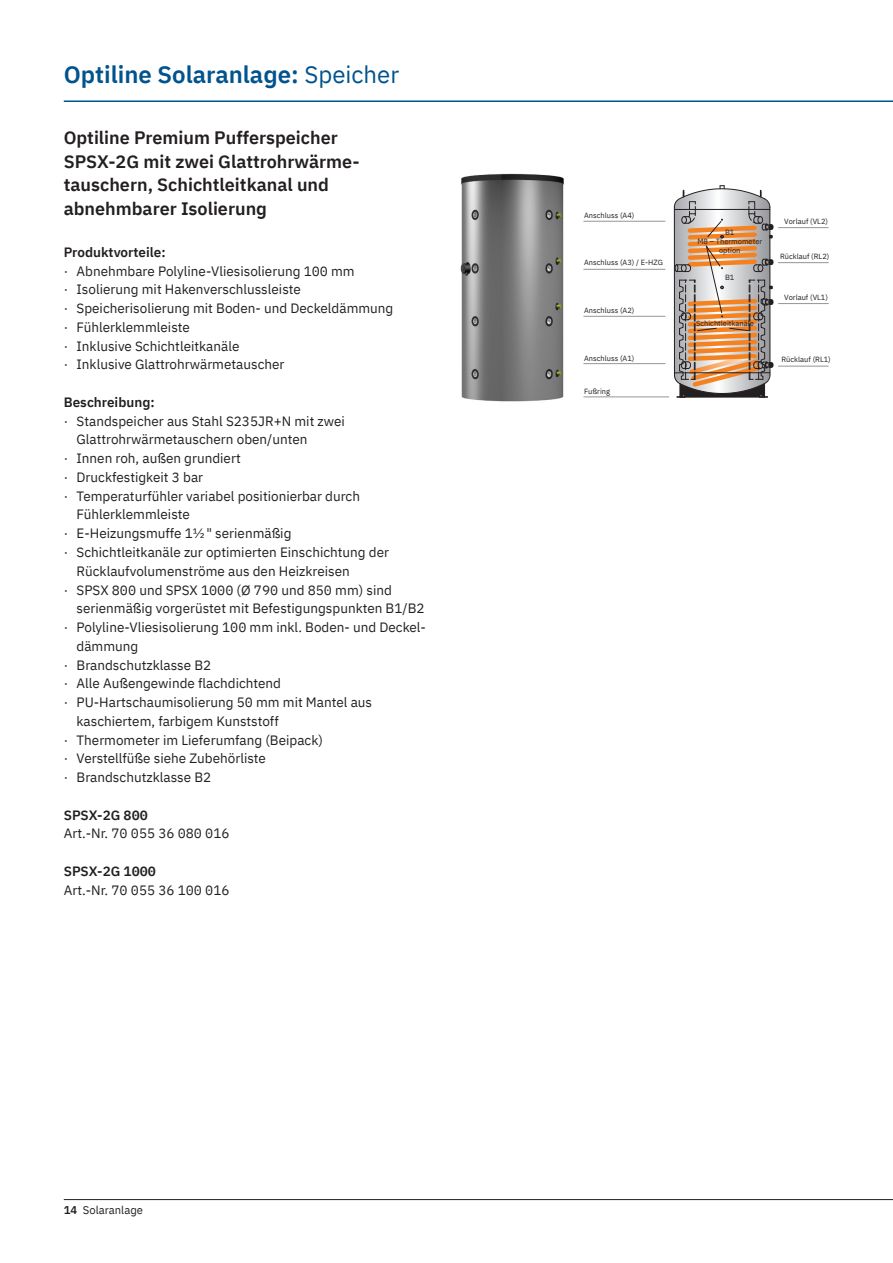
<style>
.page{position:relative;width:893px;height:1263px;background:#fff}
.page>*{position:absolute;margin:0;border:0;box-sizing:border-box;transform-origin:0 0}
.t1{font:600 24px "IBM Plex Sans";color:#00538d}
.t2{font:600 18px/23.4px "IBM Plex Sans";color:#231f20}
.t3{font:13.5px/18.8px "IBM Plex Sans";color:#231f20}
.t4{font:600 13.5px "IBM Plex Sans";color:#231f20}
.t5{font:11.25px "IBM Plex Sans";color:#231f20}
.t6{font:7.5px/9px "IBM Plex Sans";color:#231f20;text-align:center}
.s1{font-weight:400}
.s2{font-weight:600}
</style>
<div class="page">
<hr style="left:64px;top:1199px;width:829px;height:1px;background:#231f20">
<hr style="left:64px;top:100px;width:829px;height:2px;background:#00538d">
<img style="left:460px;top:173px;width:130px;height:229px">
<hr style="left:778px;top:262px;width:51px;height:1px;background:#939598">
<hr style="left:778px;top:227px;width:51px;height:1px;background:#939598">
<hr style="left:778px;top:303px;width:51px;height:1px;background:#939598">
<hr style="left:778px;top:366px;width:51px;height:1px;background:#939598">
<hr style="left:583px;top:363px;width:82px;height:1px;background:#939598">
<hr style="left:583px;top:316px;width:82px;height:1px;background:#939598">
<hr style="left:583px;top:221px;width:82px;height:1px;background:#939598">
<hr style="left:583px;top:397px;width:86px;height:1px;background:#939598">
<hr style="left:583px;top:269px;width:82px;height:1px;background:#939598">
<svg style="left:674px;top:185px;width:100px;height:213px;background:#b59a85"></svg>
<h1 class="t1" style="left:64px;top:55px;width:337px">Optiline Solaranlage: <span class="s1">Speicher</span></h1>
<h2 class="t2" style="left:64px;top:125px;width:295px">Optiline Premium Pufferspeicher<br>SPSX-2G mit zwei Glattrohrwärme&shy;tauschern, Schichtleitkanal und abnehmbarer Isolierung</h2>
<p class="t4" style="left:64px;top:242px;width:103px">Produktvorteile:</p>
<p class="t3" style="left:64px;top:260px;width:331px">· Abnehmbare Polyline-Vliesisolierung 100 mm<br>· Isolierung mit Hakenverschlussleiste<br>· Speicherisolierung mit Boden- und Deckeldämmung · Fühlerklemmleiste<br>· Inklusive Schichtleitkanäle<br>· Inklusive Glattrohrwärmetauscher</p>
<p class="t4" style="left:64px;top:392px;width:92px">Beschreibung:</p>
<p class="t3" style="left:64px;top:410px;width:283px">· Standspeicher aus Stahl S235JR+N mit zwei</p>
<p class="t3" style="left:77px;top:429px;width:232px">Glattrohrwärmetauschern oben/unten</p>
<p class="t3" style="left:64px;top:448px;width:178px">· Innen roh, außen grundiert</p>
<p class="t3" style="left:64px;top:467px;width:141px">· Druckfestigkeit 3 bar</p>
<p class="t3" style="left:64px;top:485px;width:298px">· Temperaturfühler variabel positionierbar durch</p>
<p class="t3" style="left:77px;top:504px;width:115px">Fühlerklemmleiste</p>
<p class="t3" style="left:64px;top:523px;width:229px">· E-Heizungsmuffe 1½" serienmäßig</p>
<p class="t3" style="left:64px;top:542px;width:327px">· Schichtleitkanäle zur optimierten Einschichtung der</p>
<p class="t3" style="left:77px;top:560px;width:275px">Rücklaufvolumenströme aus den Heizkreisen</p>
<p class="t3" style="left:64px;top:579px;width:330px">· SPSX 800 und SPSX 1000 (Ø 790 und 850 mm) sind</p>
<p class="t3" style="left:77px;top:598px;width:350px">serienmäßig vorgerüstet mit Befestigungspunkten B1/B2</p>
<p class="t3" style="left:64px;top:617px;width:364px">· Polyline-Vliesisolierung 100 mm inkl. Boden- und Deckel-</p>
<p class="t3" style="left:77px;top:635px;width:63px">dämmung</p>
<p class="t3" style="left:64px;top:654px;width:149px">· Brandschutzklasse B2</p>
<p class="t3" style="left:64px;top:673px;width:219px">· Alle Außengewinde flachdichtend</p>
<p class="t3" style="left:64px;top:692px;width:310px">· PU-Hartschaumisolierung 50 mm mit Mantel aus</p>
<p class="t3" style="left:77px;top:710px;width:204px">kaschiertem, farbigem Kunststoff</p>
<p class="t3" style="left:64px;top:729px;width:261px">· Thermometer im Lieferumfang (Beipack)</p>
<p class="t3" style="left:64px;top:748px;width:204px">· Verstellfüße siehe Zubehörliste</p>
<p class="t3" style="left:64px;top:767px;width:149px">· Brandschutzklasse B2</p>
<p class="t4" style="left:64px;top:804px;width:86px">SPSX-2G 800</p>
<p class="t3" style="left:64px;top:823px;width:167px">Art.-Nr. 70 055 36 080 016</p>
<p class="t4" style="left:64px;top:860px;width:94px">SPSX-2G 1000</p>
<p class="t3" style="left:64px;top:879px;width:167px">Art.-Nr. 70 055 36 100 016</p>
<p class="t5" style="left:64px;top:1202px;width:81px"><span class="s2">14</span> Solaranlage</p>
<p class="t6" style="left:584px;top:210px;width:52px">Anschluss (A4)</p>
<p class="t6" style="left:584px;top:257px;width:80px">Anschluss (A3) / E-HZG</p>
<p class="t6" style="left:584px;top:305px;width:52px">Anschluss (A2)</p>
<p class="t6" style="left:697px;top:227px;width:66px">B1<br>M8 – Thermometer option</p>
<p class="t6" style="left:725px;top:273px;width:11px">B1</p>
<p class="t6" style="left:696px;top:318px;width:59px">Schichtleitkanäle</p>
<p class="t6" style="left:784px;top:217px;width:45px">Vorlauf (VL2)</p>
<p class="t6" style="left:780px;top:251px;width:51px">Rücklauf (RL2)</p>
<p class="t6" style="left:784px;top:292px;width:45px">Vorlauf (VL1)</p>
<p class="t6" style="left:584px;top:353px;width:52px">Anschluss (A1)</p>
<p class="t6" style="left:781px;top:355px;width:51px">Rücklauf (RL1)</p>
<p class="t6" style="left:584px;top:386px;width:28px">Fußring</p>
</div>
